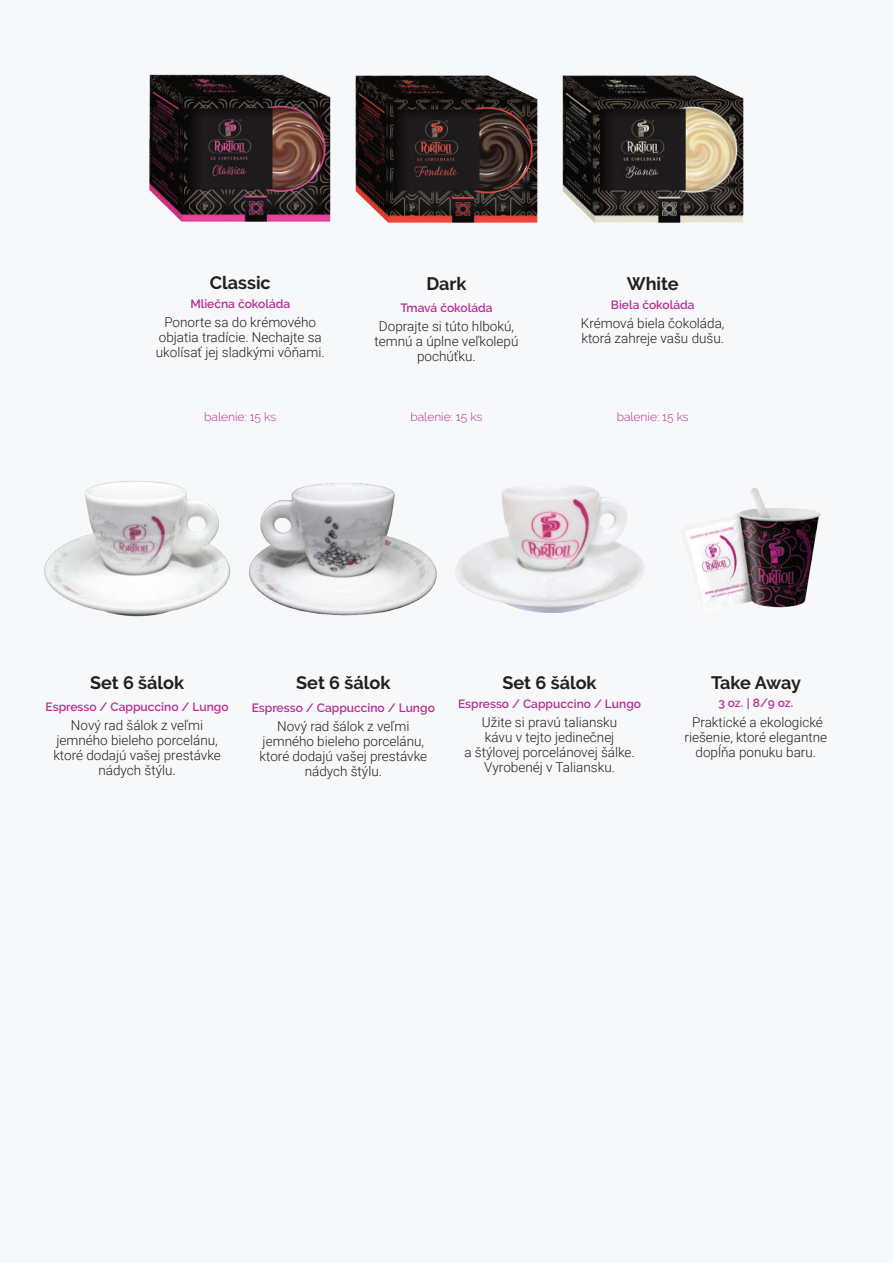
<style>
.page{position:relative;width:893px;height:1263px;background:#f6f8fa}
.page>*{position:absolute;margin:0;border:0;box-sizing:border-box;transform-origin:0 0}
.t1{font:700 18px "Raleway";color:#231f20}
.t2{font:700 18px "Raleway";letter-spacing:-.02em;color:#231f20}
.t3{font:300 13.5px/15px "Roboto";color:#231f20;text-align:center}
.t4{font:600 12px "Raleway";color:#b92d92}
.t5{font:300 12px "Raleway";color:#b92d92}
.s1{font-family:"Montserrat";font-weight:500}
</style>
<div class="page">
<img style="left:149px;top:74px;width:182px;height:148px">
<img style="left:355px;top:75px;width:183px;height:148px">
<img style="left:562px;top:75px;width:182px;height:148px">
<img style="left:44px;top:481px;width:187px;height:136px">
<img style="left:249px;top:483px;width:188px;height:133px">
<img style="left:455px;top:485px;width:189px;height:128px">
<img style="left:690px;top:488px;width:131px;height:120px">
<h1 class="t1" style="left:210px;top:273px;width:63px">Classic</h1>
<p class="t4" style="left:190px;top:297px;width:101px">Mliečna čokoláda</p>
<p class="t3" style="left:156px;top:315px;width:170px">Ponorte sa do krémového objatia tradície. Nechajte sa ukolísať jej sladkými vôňami.</p>
<h1 class="t1" style="left:426px;top:273px;width:42px">Dark</h1>
<p class="t4" style="left:400px;top:301px;width:94px">Tmavá čokoláda</p>
<p class="t3" style="left:374px;top:319px;width:145px">Doprajte si túto hlbokú, temnú a úplne veľkolepú pochúťku.</p>
<h1 class="t1" style="left:627px;top:273px;width:53px">White</h1>
<p class="t4" style="left:611px;top:297px;width:85px">Biela čokoláda</p>
<p class="t3" style="left:581px;top:315px;width:145px;text-align:left">Krémová biela čokoláda, ktorá zahreje vašu dušu.</p>
<p class="t5" style="left:204px;top:409px;width:74px">balenie: 15 ks</p>
<p class="t5" style="left:410px;top:410px;width:74px">balenie: 15 ks</p>
<p class="t5" style="left:617px;top:410px;width:74px">balenie: 15 ks</p>
<h1 class="t1" style="left:90px;top:672px;width:96px">Set 6 šálok</h1>
<p class="t4" style="left:46px;top:700px;width:185px">Espresso / Cappuccino / Lungo</p>
<p class="t3" style="left:53px;top:718px;width:169px">Nový rad šálok z veľmi jemného bieleho porcelánu, ktoré dodajú vašej prestávke nádych štýlu.</p>
<h1 class="t1" style="left:296px;top:673px;width:96px">Set 6 šálok</h1>
<p class="t4" style="left:252px;top:700px;width:185px">Espresso / Cappuccino / Lungo</p>
<p class="t3" style="left:260px;top:718px;width:169px">Nový rad šálok z veľmi jemného bieleho porcelánu, ktoré dodajú vašej prestávke nádych štýlu.</p>
<h1 class="t1" style="left:502px;top:673px;width:96px">Set 6 šálok</h1>
<p class="t4" style="left:458px;top:697px;width:185px">Espresso / Cappuccino / Lungo</p>
<p class="t3" style="left:464px;top:714px;width:172px">Užite si pravú taliansku<br>kávu v tejto jedinečnej<br>a štýlovej porcelánovej šálke.<br>Vyrobenéj v Taliansku.</p>
<h1 class="t2" style="left:711px;top:673px;width:91px">Take Away</h1>
<p class="t4" style="left:718px;top:696px;width:76px">3 oz. <span class="s1">|</span> 8/9 oz.</p>
<p class="t3" style="left:685px;top:714px;width:144px">Praktické a ekologické riešenie, ktoré elegantne dopĺňa ponuku baru.</p>
</div>
